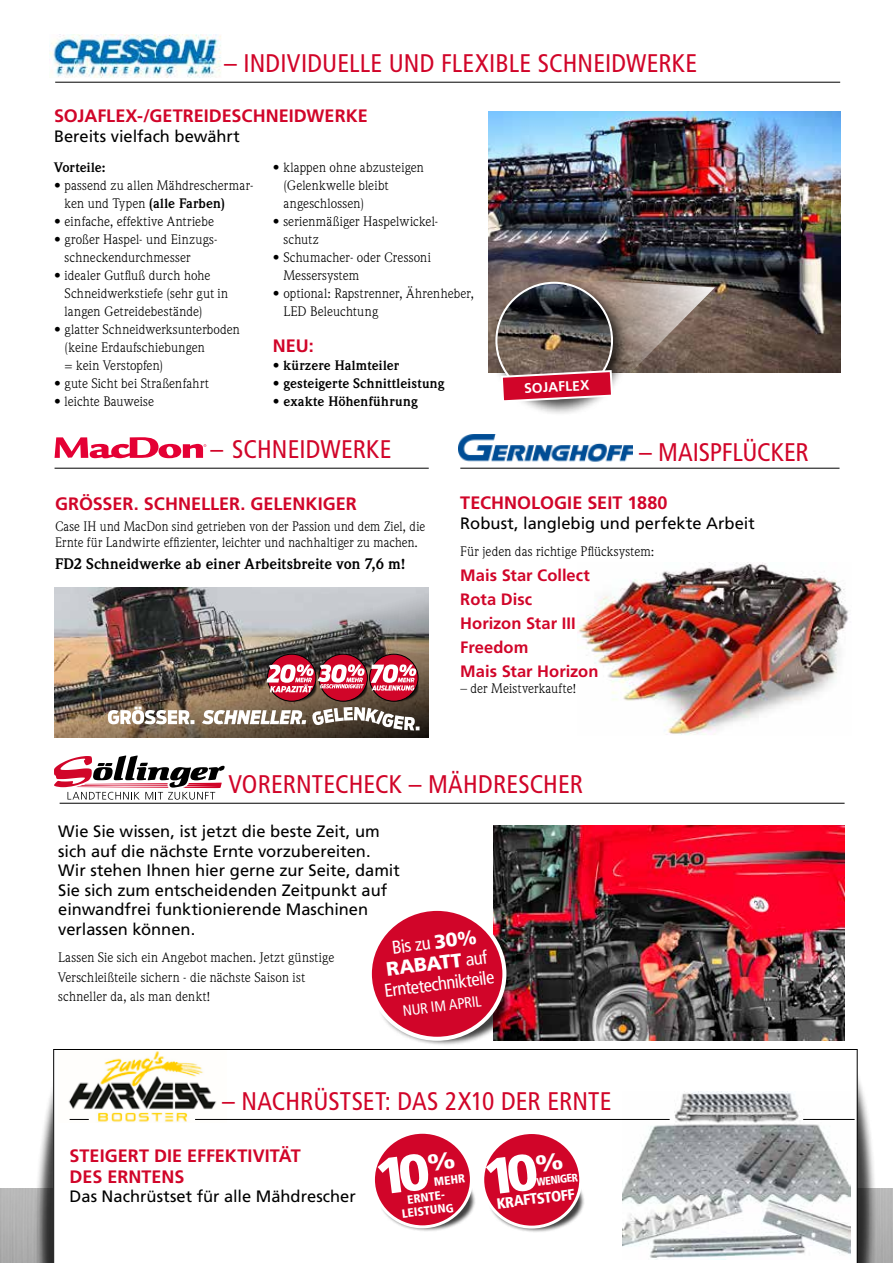
<style>
.page{position:relative;width:893px;height:1263px;background:#fff}
.page>*{position:absolute;margin:0;border:0;box-sizing:border-box;transform-origin:0 0}
.t1{font:condensed 25.5px "Frutiger LT Std";letter-spacing:.005em;color:#d10529}
.t2{font:900 19.5px "Frutiger LT Std";color:#fff}
.t3{font:condensed 18.6px "Frutiger LT Std";color:#fff}
.t4{font:700 18px/21px "Frutiger LT Std";color:#d10529}
.t5{font:16.5px/19.5px "Frutiger LT Std";color:#000}
.t6{font:700 16.5px/24px "Frutiger LT Std";color:#d10529}
.t7{font:700 15px "Weidemann Std";letter-spacing:.005em;color:#000}
.t8{font:900 condensed 15px "Frutiger LT Std";color:#fff}
.t9{font:condensed 15px "Frutiger LT Std";color:#fff}
.t10{font:700 13.8px "Frutiger LT Std";color:#fff}
.t11{font:13.5px/18px "Weidemann Std";letter-spacing:.01em;color:#000}
.t12{font:700 13.5px "Weidemann Std";letter-spacing:.015em;color:#000}
.t13{font:900 condensed 12px "Frutiger LT Std";color:#fff}
.t14{font:900 condensed 11.25px "Frutiger LT Std";color:#fff;scale:.95 1}
.s1{font-weight:500}
.s2{font-weight:700}
.s3{font-weight:900;font-stretch:normal;font-size:19.5px}
.s4{font-weight:400;font-stretch:condensed;font-size:18.6px}
</style>
<div class="page">
<div style="left:34px;top:1051px;width:75px;height:212px;background:#000;opacity:.75"></div>
<div style="left:802px;top:1051px;width:75px;height:212px;background:#000;opacity:.75"></div>
<img style="left:50px;top:35px;width:171px;height:42px">
<img style="left:488px;top:111px;width:352px;height:261px">
<div style="left:490px;top:276px;width:140px;height:140px;background:#000;opacity:.75"></div>
<svg style="left:500px;top:279px;width:215px;height:124px;background:#927775"></svg>
<hr style="left:55px;top:82px;width:785px;height:1px;background:#000">
<svg style="left:53px;top:1049px;width:804px;height:214px"></svg>
<img style="left:623px;top:1092px;width:228px;height:167px">
<img style="left:120px;top:1051px;width:107px;height:72px">
<hr style="left:195px;top:1119px;width:475px;height:1px;background:#000">
<svg style="left:57px;top:1049px;width:63px;height:214px"></svg>
<div style="left:379px;top:1169px;width:97px;height:63px;background:#000;opacity:.75"></div>
<div style="left:373px;top:1132px;width:98px;height:95px;background:#d10529;border-radius:50%"></div>
<div style="left:372px;top:1131px;width:101px;height:97px;border:3px solid #fff;border-radius:50%"></div>
<div style="left:488px;top:1169px;width:98px;height:63px;background:#000;opacity:.75"></div>
<div style="left:483px;top:1132px;width:98px;height:95px;background:#d10529;border-radius:50%"></div>
<div style="left:481px;top:1131px;width:101px;height:97px;border:3px solid #fff;border-radius:50%"></div>
<hr style="left:803px;top:1119px;width:52px;height:1px;background:#000">
<img style="left:577px;top:562px;width:272px;height:173px">
<img style="left:459px;top:434px;width:174px;height:28px">
<hr style="left:460px;top:468px;width:379px;height:1px;background:#000">
<hr style="left:55px;top:468px;width:374px;height:1px;background:#000">
<svg style="left:55px;top:437px;width:151px;height:21px"></svg>
<img style="left:55px;top:589px;width:374px;height:149px">
<svg style="left:202px;top:710px;width:104px;height:14px"></svg>
<svg style="left:312px;top:707px;width:108px;height:23px"></svg>
<svg style="left:108px;top:707px;width:86px;height:17px"></svg>
<div style="left:271px;top:673px;width:46px;height:29px;background:#000;opacity:.75"></div>
<svg style="left:267px;top:654px;width:49px;height:47px"></svg>
<div style="left:267px;top:654px;width:49px;height:47px;border:1px solid #000;border-radius:50%"></div>
<div style="left:322px;top:673px;width:46px;height:29px;background:#000;opacity:.75"></div>
<div style="left:322px;top:672px;width:43px;height:27px;background:#490410;border-radius:50%"></div>
<div style="left:319px;top:654px;width:48px;height:47px;background:#d10529;border-radius:50%"></div>
<div style="left:319px;top:654px;width:49px;height:47px;border:1px solid #000;border-radius:50%"></div>
<svg style="left:266px;top:664px;width:99px;height:28px"></svg>
<div style="left:373px;top:673px;width:46px;height:29px;background:#000;opacity:.75"></div>
<div style="left:370px;top:654px;width:48px;height:47px;background:#d10529;border-radius:50%"></div>
<div style="left:369px;top:654px;width:49px;height:47px;border:1px solid #000;border-radius:50%"></div>
<svg style="left:371px;top:664px;width:45px;height:27px"></svg>
<img style="left:493px;top:825px;width:351px;height:216px">
<hr style="left:60px;top:803px;width:785px;height:1px;background:#000">
<svg style="left:54px;top:755px;width:171px;height:45px"></svg>
<div style="left:377px;top:959px;width:134px;height:87px;background:#000;opacity:.75"></div>
<div style="left:370px;top:909px;width:134px;height:130px;background:#d10529;border-radius:50%"></div>
<div style="left:368px;top:907px;width:138px;height:134px;border:4px solid #fff;border-radius:50%"></div>
<svg style="left:377px;top:1152px;width:8px;height:42px"></svg>
<svg style="left:485px;top:1152px;width:9px;height:43px"></svg>
<h1 class="t1" style="left:224px;top:49px;width:475px">– INDIVIDUELLE UND FLEXIBLE SCHNEIDWERKE</h1>
<h3 class="t4" style="left:54px;top:105px;width:315px">SOJAFLEX-/GETREIDESCHNEIDWERKE</h3>
<p class="t5" style="left:54px;top:126px;width:188px">Bereits vielfach bewährt</p>
<p class="t12" style="left:54px;top:160px;width:53px">Vorteile:</p>
<p class="t11" style="left:65px;top:177px;width:190px;text-indent:-11px"><span class="s1">•</span> passend zu allen Mähdreschermar&shy;ken und Typen <span class="s2">(alle Farben)</span></p>
<p class="t11" style="left:54px;top:213px;width:161px"><span class="s1">•</span> einfache, effektive Antriebe</p>
<p class="t11" style="left:65px;top:231px;width:154px;text-indent:-11px"><span class="s1">•</span> großer Haspel- und Einzugs&shy;schneckendurchmesser</p>
<p class="t11" style="left:65px;top:267px;width:165px;text-indent:-11px"><span class="s1">•</span> idealer Gutfluß durch hohe<br>Schneidwerkstiefe (sehr gut in langen Getreidebestände)</p>
<p class="t11" style="left:65px;top:321px;width:177px;text-indent:-11px"><span class="s1">•</span> glatter Schneidwerksunterboden (keine Erdaufschiebungen<br>= kein Verstopfen)</p>
<p class="t11" style="left:54px;top:375px;width:156px"><span class="s1">•</span> gute Sicht bei Straßenfahrt</p>
<p class="t11" style="left:54px;top:393px;width:102px"><span class="s1">•</span> leichte Bauweise</p>
<p class="t11" style="left:284px;top:159px;width:142px;text-indent:-11px"><span class="s1">•</span> klappen ohne abzusteigen (Gelenkwelle bleibt angeschlossen)</p>
<p class="t11" style="left:284px;top:213px;width:156px;text-indent:-11px"><span class="s1">•</span> serienmäßiger Haspelwickel&shy;schutz</p>
<p class="t11" style="left:284px;top:248px;width:149px;text-indent:-11px"><span class="s1">•</span> Schumacher- oder Cressoni<br>Messersystem</p>
<p class="t11" style="left:284px;top:284px;width:192px;text-indent:-11px"><span class="s1">•</span> optional: Rapstrenner, Ährenheber,<br>LED Beleuchtung</p>
<h3 class="t4" style="left:273px;top:336px;width:42px">NEU:</h3>
<p class="t12" style="left:273px;top:358px;width:128px">• kürzere Halmteiler</p>
<p class="t12" style="left:273px;top:376px;width:173px">• gesteigerte Schnittleistung</p>
<p class="t12" style="left:273px;top:394px;width:146px">• exakte Höhenführung</p>
<p class="t10" style="left:524px;top:380px;width:67px;rotate:-3deg">SOJAFLEX</p>
<h1 class="t1" style="left:211px;top:435px;width:183px">– SCHNEIDWERKE</h1>
<h3 class="t4" style="left:55px;top:493px;width:303px">GRÖSSER. SCHNELLER. GELENKIGER</h3>
<p class="t11" style="left:55px;top:518px;width:372px;line-height:16.2px">Case IH und MacDon sind getrieben von der Passion und dem Ziel, die<br>Ernte für Landwirte effizienter, leichter und nachhaltiger zu machen.</p>
<p class="t7" style="left:55px;top:555px;width:352px">FD2 Schneidwerke ab einer Arbeitsbreite von 7,6 m!</p>
<h1 class="t1" style="left:639px;top:437px;width:171px">– MAISPFLÜCKER</h1>
<h3 class="t4" style="left:460px;top:493px;width:209px">TECHNOLOGIE SEIT 1880</h3>
<p class="t5" style="left:460px;top:513px;width:296px">Robust, langlebig und perfekte Arbeit</p>
<p class="t11" style="left:460px;top:542px;width:196px">Für jeden das richtige Pflücksystem:</p>
<p class="t6" style="left:460px;top:563px;width:140px">Mais Star Collect<br>Rota Disc<br>Horizon Star III<br>Freedom<br>Mais Star Horizon</p>
<p class="t11" style="left:460px;top:679px;width:118px">– der Meistverkaufte!</p>
<h1 class="t1" style="left:228px;top:770px;width:356px">VORERNTECHECK – MÄHDRESCHER</h1>
<p class="t5" style="left:58px;top:822px;width:343px">Wie Sie wissen, ist jetzt die beste Zeit, um sich auf die nächste Ernte vorzubereiten.<br>Wir stehen Ihnen hier gerne zur Seite, damit Sie sich zum entscheidenden Zeitpunkt auf einwandfrei funktionierende Maschinen verlassen können.</p>
<p class="t11" style="left:58px;top:948px;width:278px;line-height:19.5px">Lassen Sie sich ein Angebot machen. Jetzt günstige<br>Verschleißteile sichern - die nächste Saison ist schneller da, als man denkt!</p>
<h3 class="t3" style="left:391px;top:937px;width:87px;rotate:-7deg">Bis zu <span class="s3">30%</span></h3>
<h2 class="t2" style="left:385px;top:957px;width:103px;rotate:-7deg">RABATT <span class="s4">auf</span></h2>
<h3 class="t3" style="left:383px;top:980px;width:112px;rotate:-7deg">Erntetechnikteile</h3>
<p class="t9" style="left:402px;top:1002px;width:81px;rotate:-7deg">NUR IM APRIL</p>
<h1 class="t1" style="left:222px;top:1086px;width:391px">– NACHRÜSTSET: DAS 2X10 DER ERNTE</h1>
<h3 class="t4" style="left:70px;top:1145px;width:233px">STEIGERT DIE EFFEKTIVITÄT<br>DES ERNTENS</h3>
<p class="t5" style="left:70px;top:1187px;width:288px">Das Nachrüstset für alle Mähdrescher</p>
<p class="t13" style="left:433px;top:1175px;width:33px;rotate:-7deg">MEHR</p>
<p class="t13" style="left:406px;top:1192px;width:41px;rotate:-7deg">ERNTE-</p>
<p class="t13" style="left:401px;top:1206px;width:53px;rotate:-7deg">LEISTUNG</p>
<p class="t14" style="left:536px;top:1175px;width:45px;rotate:-7deg">WENIGER</p>
<p class="t8" style="left:496px;top:1194px;width:80px;rotate:-7deg">KRAFTSTOFF</p>
</div>
